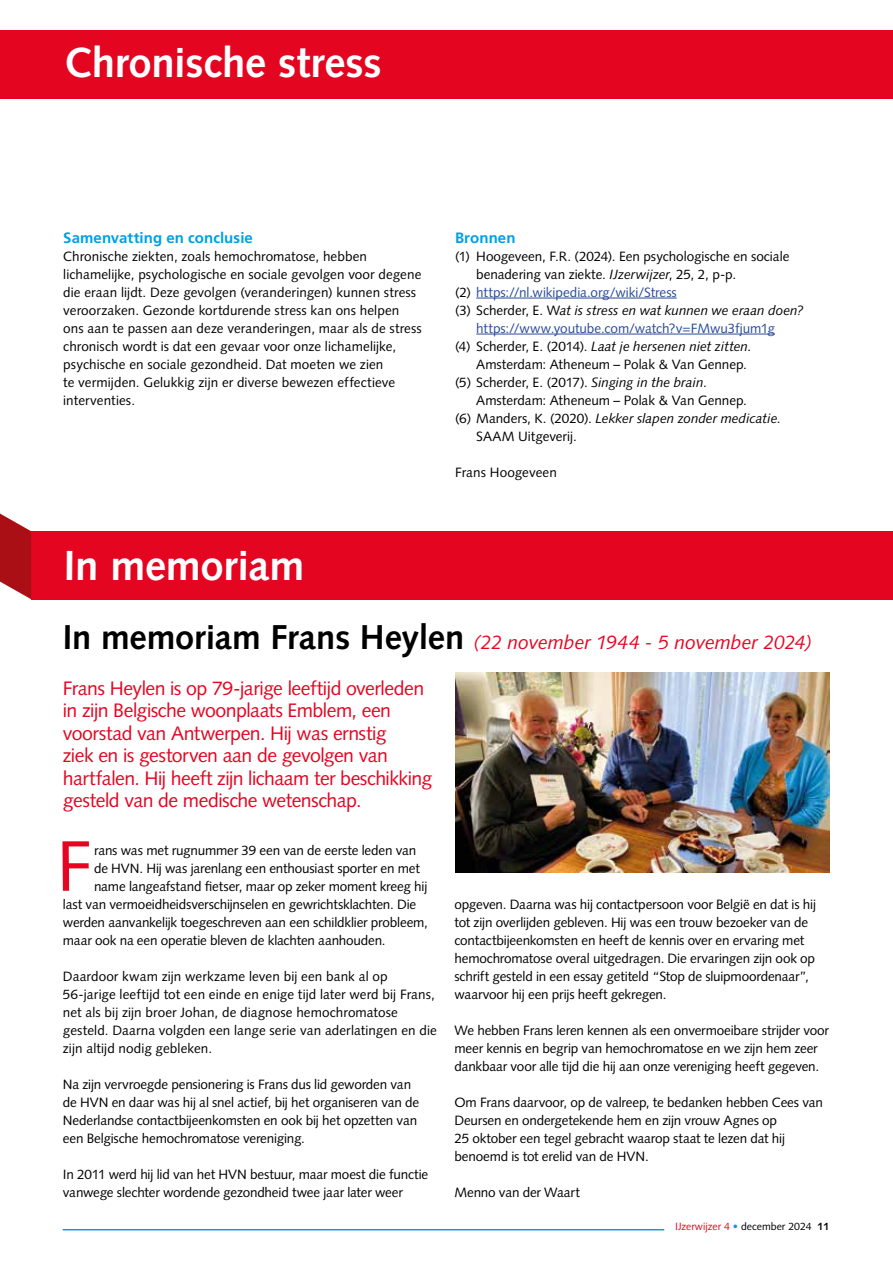
<style>
.page{position:relative;width:893px;height:1263px;background:#fff}
.page>*{position:absolute;margin:0;border:0;box-sizing:border-box;transform-origin:0 0}
.t1{font:71.4px "Syntax LT Std";color:#e40521}
.t2{font:700 42px "Syntax LT Std";letter-spacing:-.005em;color:#fff}
.t3{font:19.5px/22.5px "Syntax LT Std";letter-spacing:-.025em;color:#e40521}
.t4{font:italic 19.5px "Syntax LT Std";letter-spacing:-.01em;color:#e40521}
.t5{font:700 15px "Frutiger LT Std";letter-spacing:.005em;color:#009fe3}
.t6{font:13.5px/18px "Syntax LT Std";letter-spacing:-.01em;color:#000}
.t7{font:italic 13.5px "Syntax LT Std";color:#000}
.t8{font:13.5px "Syntax LT Std";letter-spacing:-.005em;color:#2a4b9b}
.t9{font:10.5px "Syntax LT Std";color:#e40521}
.s1{font-style:italic}
.s2{color:#000}
.s3{font-style:normal}
.s4{font-weight:700;font-style:normal;font-size:34.5px;color:#000}
.s5{color:#009fe3}
.s6{font-weight:700;color:#000}
</style>
<div class="page">
<div style="left:0;top:30px;width:893px;height:68px;background:#e40521"></div>
<hr style="left:63px;top:1229px;width:601px;height:1px;background:#009fe3">
<hr style="left:476px;top:298px;width:201px;height:1px;background:#2a4b9b">
<hr style="left:476px;top:334px;width:299px;height:1px;background:#2a4b9b">
<div style="left:31px;top:531px;width:862px;height:68px;background:#e40521"></div>
<svg style="left:0;top:513px;width:31px;height:86px"></svg>
<img style="left:455px;top:672px;width:375px;height:200px">
<h2 class="t2" style="left:64px;top:38px;width:319px">Chronische stress</h2>
<p class="t5" style="left:63px;top:229px;width:191px">Samenvatting en conclusie</p>
<p class="t6" style="left:63px;top:247px;width:360px">Chronische ziekten, zoals hemochromatose, hebben lichamelijke, psychologische en sociale gevolgen voor degene die eraan lijdt. Deze gevolgen (veranderingen) kunnen stress veroorzaken. Gezonde kortdurende stress kan ons helpen ons aan te passen aan deze veranderingen, maar als de stress chronisch wordt is dat een gevaar voor onze lichamelijke, psychische en sociale gezondheid. Dat moeten we zien<br>te vermijden. Gelukkig zijn er diverse bewezen effectieve interventies.</p>
<h2 class="t2" style="left:64px;top:541px;width:242px">In memoriam</h2>
<p class="t5" style="left:455px;top:229px;width:62px">Bronnen</p>
<p class="t6" style="left:455px;top:247px;width:336px">(1) Hoogeveen, F.R. (2024). Een psychologische en sociale</p>
<p class="t6" style="left:476px;top:265px;width:261px">benadering van ziekte. <span class="s1">IJzerwijzer</span>, 25, 2, p-p.</p>
<p class="t8" style="left:455px;top:284px;width:223px"><span class="s2">(2)</span> https://nl.wikipedia.org/wiki/Stress</p>
<p class="t7" style="left:455px;top:302px;width:350px"><span class="s3">(3) Scherder, E. W</span>at is stress en wat kunnen we eraan doen?</p>
<p class="t8" style="left:476px;top:320px;width:300px">https://www.youtube.com/watch?v=FMwu3fjum1g</p>
<p class="t7" style="left:455px;top:338px;width:298px"><span class="s3">(4) Scherder, E. (2014).</span> Laat je hersenen niet zitten.</p>
<p class="t6" style="left:476px;top:355px;width:272px">Amsterdam: Atheneum – Polak &amp; Van Gennep.</p>
<p class="t6" style="left:455px;top:373px;width:253px">(5) Scherder, E. (2017). <span class="s1">Singing in the brain</span>.</p>
<p class="t6" style="left:476px;top:391px;width:272px">Amsterdam: Atheneum – Polak &amp; Van Gennep.</p>
<p class="t7" style="left:455px;top:410px;width:327px"><span class="s3">(6) Manders, K. (2020).</span> Lekker slapen zonder medicatie<span class="s3">.</span></p>
<p class="t6" style="left:476px;top:427px;width:102px">SAAM Uitgeverij.</p>
<p class="t6" style="left:455px;top:463px;width:103px">Frans Hoogeveen</p>
<h3 class="t4" style="left:63px;top:631px;width:751px"><span class="s4">In memoriam Frans Heylen</span> (22 november 1944 - 5 november 2024)</h3>
<p class="t3" style="left:63px;top:677px;width:371px">Frans Heylen is op 79-jarige leeftijd overleden in zijn Belgische woonplaats Emblem, een voorstad van Antwerpen. Hij was ernstig<br>ziek en is gestorven aan de gevolgen van hartfalen. Hij heeft zijn lichaam ter beschikking gesteld van de medische wetenschap.</p>
<h1 class="t1" style="left:57px;top:824px;width:39px">F</h1>
<p class="t6" style="left:94px;top:841px;width:324px">rans was met rugnummer 39 een van de eerste leden van</p>
<p class="t6" style="left:94px;top:859px;width:327px">de HVN. Hij was jarenlang een enthousiast sporter en met</p>
<p class="t6" style="left:94px;top:877px;width:335px">name langeafstand fietser, maar op zeker moment kreeg hij</p>
<p class="t6" style="left:63px;top:895px;width:355px">last van vermoeidheidsverschijnselen en gewrichtsklachten. Die</p>
<p class="t6" style="left:63px;top:913px;width:367px">werden aanvankelijk toegeschreven aan een schildklier probleem,</p>
<p class="t6" style="left:63px;top:931px;width:324px">maar ook na een operatie bleven de klachten aanhouden.</p>
<p class="t6" style="left:63px;top:967px;width:376px">Daardoor kwam zijn werkzame leven bij een bank al op 56-jarige leeftijd tot een einde en enige tijd later werd bij Frans, net als bij zijn broer Johan, de diagnose hemochromatose gesteld. Daarna volgden een lange serie van aderlatingen en die zijn altijd nodig gebleken.</p>
<p class="t6" style="left:63px;top:1075px;width:358px">Na zijn vervroegde pensionering is Frans dus lid geworden van de HVN en daar was hij al snel actief, bij het organiseren van de Nederlandse contactbijeenkomsten en ook bij het opzetten van een Belgische hemochromatose vereniging.</p>
<p class="t6" style="left:63px;top:1165px;width:367px">In 2011 werd hij lid van het HVN bestuur, maar moest die functie vanwege slechter wordende gezondheid twee jaar later weer</p>
<p class="t6" style="left:454px;top:895px;width:363px">opgeven. Daarna was hij contactpersoon voor België en dat is hij tot zijn overlijden gebleven. Hij was een trouw bezoeker van de contactbijeenkomsten en heeft de kennis over en ervaring met hemochromatose overal uitgedragen. Die ervaringen zijn ook op schrift gesteld in een essay getiteld “Stop de sluipmoordenaar”, waarvoor hij een prijs heeft gekregen.</p>
<p class="t6" style="left:454px;top:1021px;width:376px">We hebben Frans leren kennen als een onvermoeibare strijder voor meer kennis en begrip van hemochromatose en we zijn hem zeer dankbaar voor alle tijd die hij aan onze vereniging heeft gegeven.</p>
<p class="t6" style="left:454px;top:1093px;width:370px">Om Frans daarvoor, op de valreep, te bedanken hebben Cees van Deursen en ondergetekende hem en zijn vrouw Agnes op<br>25 oktober een tegel gebracht waarop staat te lezen dat hij benoemd is tot erelid van de HVN.</p>
<p class="t6" style="left:454px;top:1183px;width:127px">Menno van der Waart</p>
<p class="t9" style="left:675px;top:1220px;width:156px">IJzerwijzer 4 <span class="s5">•</span> <span class="s2">december 2024</span> <span class="s6">11</span></p>
</div>
